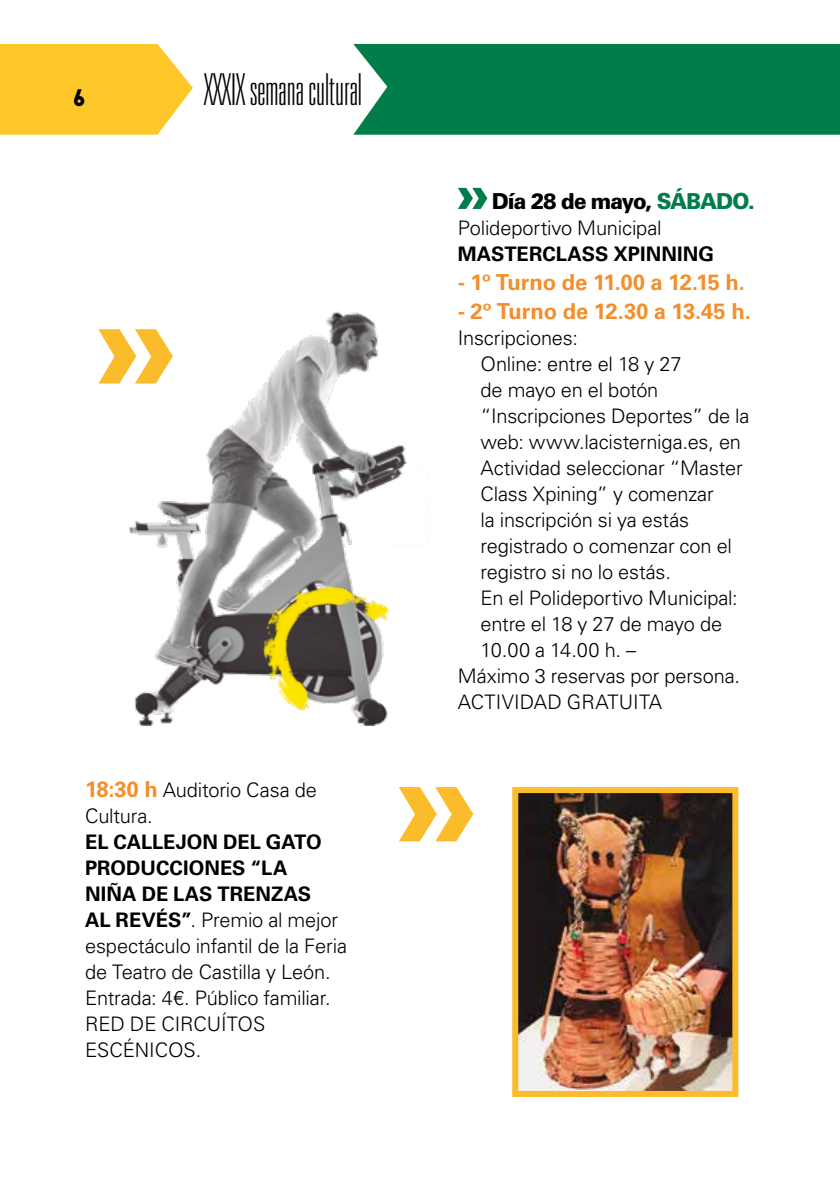
<style>
.page{position:relative;width:840px;height:1191px;background:#fff}
.page>*{position:absolute;margin:0;border:0;box-sizing:border-box;transform-origin:0 0}
.t1{font:100 ultra-condensed 44px "Univers LT";color:#000}
.t2{font:900 24px "Baron Neue";color:#000}
.t3{font:700 22px "Univers LT";letter-spacing:-.005em;color:#f38f2c}
.t4{font:900 22px "Univers LT";letter-spacing:-.045em;color:#000;scale:.93 1}
.t5{font:300 20px/26px "Univers LT";letter-spacing:-.01em;color:#000}
.t6{font:700 20px "Univers LT";letter-spacing:.005em;color:#000}
.s1{font-weight:700;font-size:22px;color:#f38f2c}
.s2{font-weight:700}
.s3{color:#007d49}
</style>
<div class="page">
<svg style="left:0;top:44px;width:193px;height:91px;background:#fecd3e"></svg>
<div style="left:353px;top:44px;width:486px;height:91px;background:#007d49"></div>
<img style="left:519px;top:794px;width:212px;height:296px">
<div style="left:512px;top:787px;width:226px;height:310px;border:6px solid #fbbc2b"></div>
<svg style="left:399px;top:787px;width:74px;height:54px"></svg>
<svg style="left:98px;top:329px;width:29px;height:54px"></svg>
<svg style="left:458px;top:188px;width:29px;height:21px"></svg>
<img style="left:127px;top:311px;width:280px;height:414px">
<img style="left:234px;top:551px;width:171px;height:166px">
<p class="t2" style="left:74px;top:82px;width:13px">6</p>
<h1 class="t1" style="left:204px;top:65px;width:159px">XXXIX semana cultural</h1>
<p class="t5" style="left:85px;top:777px;width:233px"><span class="s1">18:30 h</span> Auditorio Casa de<br>Cultura.</p>
<p class="t5" style="left:85px;top:829px;width:263px"><span class="s2">EL CALLEJON DEL GATO<br>PRODUCCIONES “LA<br>NIÑA DE LAS TRENZAS<br>AL REVÉS”</span>. Premio al mejor espectáculo infantil de la Feria de Teatro de Castilla y León.<br>Entrada: 4€. Público familiar.<br>RED DE CIRCUÍTOS<br>ESCÉNICOS.</p>
<p class="t4" style="left:491px;top:187px;width:284px">Día 28 de mayo, <span class="s3">SÁBADO.</span></p>
<p class="t5" style="left:457px;top:215px;width:205px">Polideportivo Municipal</p>
<p class="t6" style="left:457px;top:242px;width:258px">MASTERCLASS XPINNING</p>
<p class="t3" style="left:457px;top:269px;width:288px">- 1º Turno de 11.00 a 12.15 h.</p>
<p class="t3" style="left:457px;top:298px;width:294px">- 2º Turno de 12.30 a 13.45 h.</p>
<p class="t5" style="left:457px;top:324px;width:122px">Inscripciones:</p>
<p class="t5" style="left:480px;top:350px;width:202px">Online: entre el 18 y 27</p>
<p class="t5" style="left:480px;top:376px;width:179px">de mayo en el botón</p>
<p class="t5" style="left:480px;top:402px;width:270px">“Inscripciones Deportes” de la</p>
<p class="t5" style="left:480px;top:428px;width:262px">web: www.lacisterniga.es, en</p>
<p class="t5" style="left:480px;top:454px;width:263px">Actividad seleccionar “Master</p>
<p class="t5" style="left:480px;top:480px;width:234px">Class Xpining” y comenzar</p>
<p class="t5" style="left:480px;top:506px;width:210px">la inscripción si ya estás</p>
<p class="t5" style="left:480px;top:532px;width:253px">registrado o comenzar con el</p>
<p class="t5" style="left:480px;top:558px;width:192px">registro si no lo estás.</p>
<p class="t5" style="left:480px;top:584px;width:258px">En el Polideportivo Municipal:</p>
<p class="t5" style="left:480px;top:610px;width:243px">entre el 18 y 27 de mayo de</p>
<p class="t5" style="left:480px;top:636px;width:157px">10.00 a 14.00 h. –</p>
<p class="t5" style="left:457px;top:662px;width:284px">Máximo 3 reservas por persona.</p>
<p class="t5" style="left:457px;top:688px;width:206px">ACTIVIDAD GRATUITA</p>
</div>
